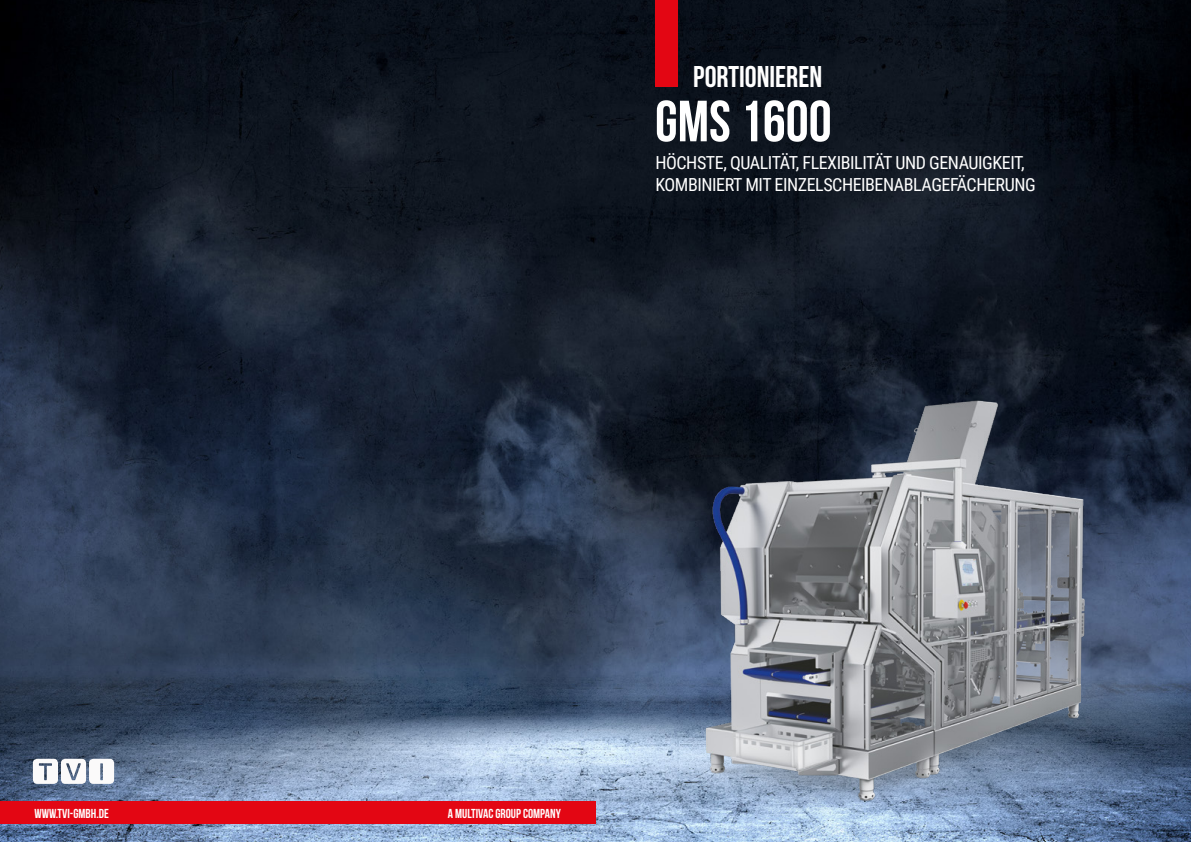
<style>
.page{position:relative;width:1191px;height:842px;background:#fff}
.page>*{position:absolute;margin:0;border:0;box-sizing:border-box;transform-origin:0 0}
.t1{font:700 58px "Bebas Neue";color:#fff}
.t2{font:700 30px "Bebas Neue";color:#fff}
.t3{font:18px/21.6px "Roboto Condensed";letter-spacing:-.025em;color:#fff}
.t4{font:700 13px "Bebas Neue";color:#fff}
</style>
<div class="page">
<img style="left:0;top:0;width:1191px;height:842px">
<div style="left:655px;top:0;width:23px;height:87px;background:#e30613"></div>
<img style="left:461px;top:317px;width:730px;height:525px">
<svg style="left:33px;top:759px;width:81px;height:25px"></svg>
<div style="left:0;top:802px;width:595px;height:22px;background:#e30613"></div>
<h2 class="t2" style="left:693px;top:60px;width:130px">PORTIONIEREN</h2>
<h1 class="t1" style="left:655px;top:89px;width:178px">GMS 1600</h1>
<p class="t3" style="left:655px;top:151px;width:382px">HÖCHSTE, QUALITÄT, FLEXIBILITÄT UND GENAUIGKEIT,<br>KOMBINIERT MIT EINZELSCHEIBENABLAGEFÄCHERUNG</p>
<p class="t4" style="left:34px;top:806px;width:76px">WWW.TVI-GMBH.DE</p>
<p class="t4" style="left:448px;top:806px;width:115px">A MULTIVAC GROUP COMPANY</p>
</div>
